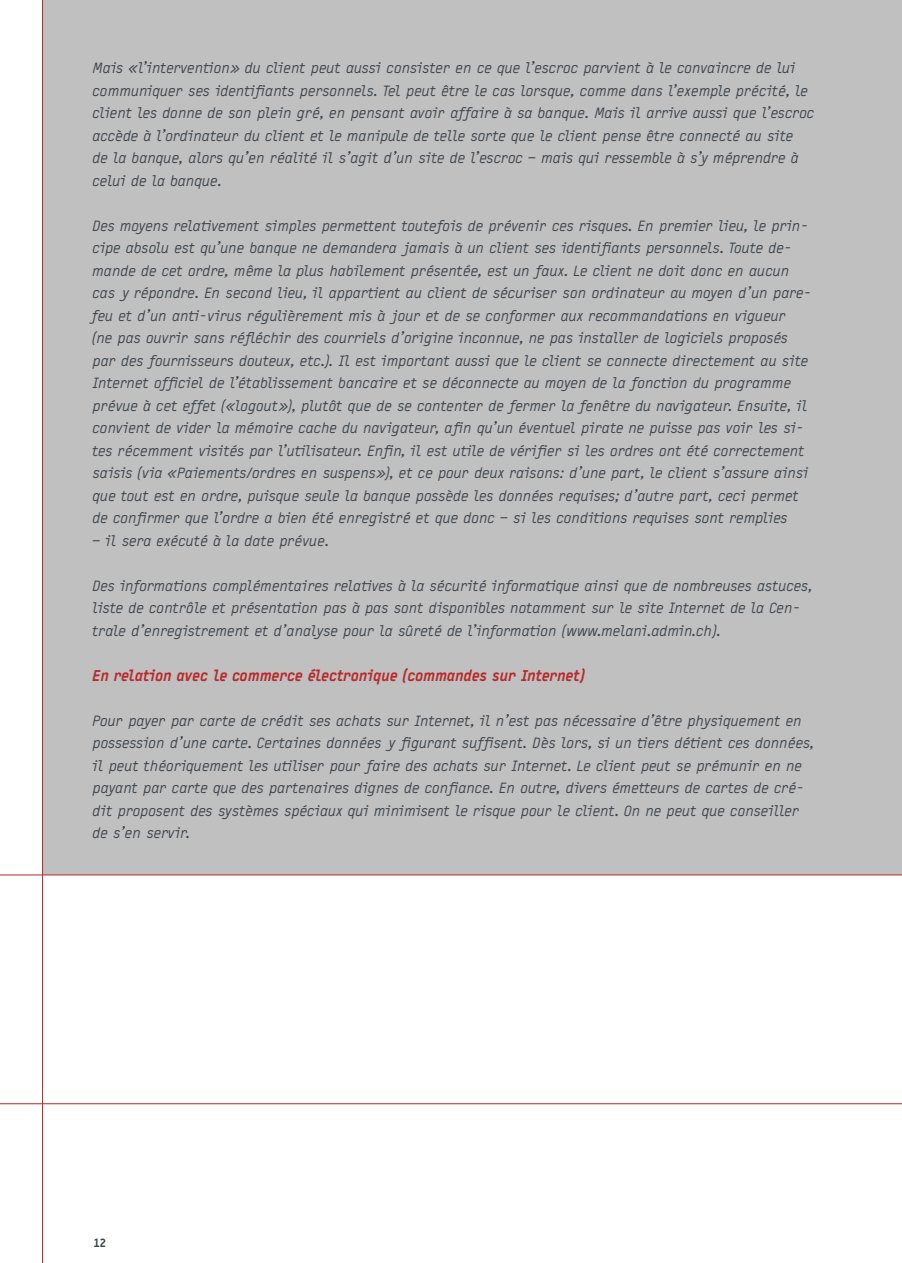
<style>
.page{position:relative;width:902px;height:1263px;background:#fff}
.page>*{position:absolute;margin:0;border:0;box-sizing:border-box;transform-origin:0 0}
.t1{font:italic 15px/22.5px "Typestar";letter-spacing:-.01em;color:#3f454b}
.t2{font:italic 900 15px "Typestar";letter-spacing:-.02em;color:#b8292b}
.t3{font:900 12px "Typestar";color:#3f454b}
</style>
<div class="page">
<hr style="left:901px;top:0;width:1px;height:1103px;background:#c0c0c0">
<div style="left:43px;top:0;width:858px;height:875px;background:#c0c0c0"></div>
<hr style="left:42px;top:0;width:1px;height:1263px;background:#b8292b">
<hr style="left:0;top:1103px;width:901px;height:1px;background:#b8292b">
<hr style="left:0;top:875px;width:901px;height:1px;background:#b8292b">
<p class="t1" style="left:93px;top:57px;width:723px">Mais «l’intervention» du client peut aussi consister en ce que l’escroc parvient à le convaincre de lui communiquer ses identifiants personnels. Tel peut être le cas lorsque, comme dans l’exemple précité, le client les donne de son plein gré, en pensant avoir affaire à sa banque. Mais il arrive aussi que l’escroc accède à l’ordinateur du client et le manipule de telle sorte que le client pense être connecté au site<br>de la banque, alors qu’en réalité il s’agit d’un site de l’escroc – mais qui ressemble à s’y méprendre à celui de la banque.</p>
<p class="t1" style="left:93px;top:214px;width:720px">Des moyens relativement simples permettent toutefois de prévenir ces risques. En premier lieu, le prin&shy;cipe absolu est qu’une banque ne demandera jamais à un client ses identifiants personnels. Toute de&shy;mande de cet ordre, même la plus habilement présentée, est un faux. Le client ne doit donc en aucun cas y répondre. En second lieu, il appartient au client de sécuriser son ordinateur au moyen d’un pare&shy;feu et d’un anti-virus régulièrement mis à jour et de se conformer aux recommandations en vigueur<br>(ne pas ouvrir sans réfléchir des courriels d’origine inconnue, ne pas installer de logiciels proposés par des fournisseurs douteux, etc.). Il est important aussi que le client se connecte directement au site Internet officiel de l’établissement bancaire et se déconnecte au moyen de la fonction du programme prévue à cet effet («logout»), plutôt que de se contenter de fermer la fenêtre du navigateur. Ensuite, il convient de vider la mémoire cache du navigateur, afin qu’un éventuel pirate ne puisse pas voir les si&shy;tes récemment visités par l’utilisateur. Enfin, il est utile de vérifier si les ordres ont été correctement saisis (via «Paiements/ordres en suspens»), et ce pour deux raisons: d’une part, le client s’assure ainsi que tout est en ordre, puisque seule la banque possède les données requises; d’autre part, ceci permet de confirmer que l’ordre a bien été enregistré et que donc – si les conditions requises sont remplies</p>
<p class="t1" style="left:93px;top:529px;width:238px">– il sera exécuté à la date prévue.</p>
<p class="t1" style="left:93px;top:574px;width:721px">Des informations complémentaires relatives à la sécurité informatique ainsi que de nombreuses astuces, liste de contrôle et présentation pas à pas sont disponibles notamment sur le site Internet de la Cen&shy;trale d’enregistrement et d’analyse pour la sûreté de l’information (www.melani.admin.ch).</p>
<p class="t2" style="left:93px;top:666px;width:493px">En relation avec le commerce électronique (commandes sur Internet)</p>
<p class="t1" style="left:93px;top:709px;width:723px">Pour payer par carte de crédit ses achats sur Internet, il n’est pas nécessaire d’être physiquement en possession d’une carte. Certaines données y figurant suffisent. Dès lors, si un tiers détient ces données, il peut théoriquement les utiliser pour faire des achats sur Internet. Le client peut se prémunir en ne payant par carte que des partenaires dignes de confiance. En outre, divers émetteurs de cartes de cré&shy;dit proposent des systèmes spéciaux qui minimisent le risque pour le client. On ne peut que conseiller de s’en servir.</p>
<p class="t3" style="left:94px;top:1235px;width:14px">12</p>
</div>
